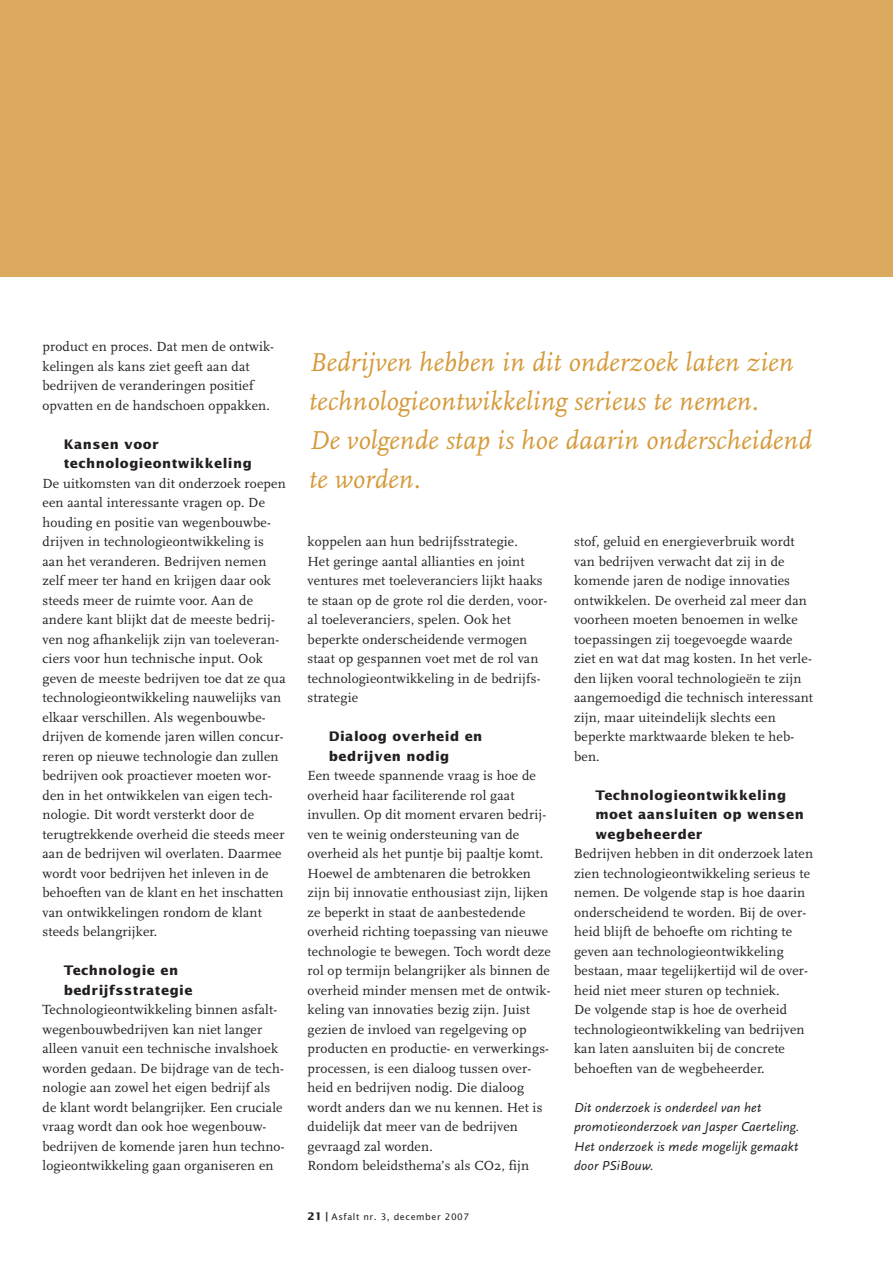
<style>
.page{position:relative;width:893px;height:1263px;background:#fff}
.page>*{position:absolute;margin:0;border:0;box-sizing:border-box;transform-origin:0 0}
.t1{font:italic 27px/39px "Scala";letter-spacing:.01em;color:#d59939}
.t2{font:13.8px/19.5px "Scala";letter-spacing:.01em;color:#231f20}
.t3{font:italic 13.5px/19.5px "Scala Sans";letter-spacing:.01em;color:#231f20}
.t4{font:700 13.2px/19.5px "Lucida Sans";letter-spacing:.035em;color:#231f20}
.t5{font:9px "Lucida Sans TT";letter-spacing:.065em;color:#231f20}
.s1{font-family:"Lucida Sans";font-weight:700;font-size:10.5px}
</style>
<div class="page">
<div style="left:0;top:0;width:893px;height:277px;background:#dcaa5e"></div>
<p class="t2" style="left:43px;top:338px;width:233px">product en proces. Dat men de ontwik&shy;kelingen als kans ziet geeft aan dat bedrijven de veranderingen positief opvatten en de handschoen oppakken.</p>
<p class="t4" style="left:64px;top:435px;width:190px">Kansen voor technologieontwikkeling</p>
<p class="t2" style="left:43px;top:474px;width:245px">De uitkomsten van dit onderzoek roepen een aantal interessante vragen op. De houding en positie van wegenbouwbe&shy;drijven in technologieontwikkeling is aan het veranderen. Bedrijven nemen zelf meer ter hand en krijgen daar ook steeds meer de ruimte voor. Aan de andere kant blijkt dat de meeste bedrij&shy;ven nog afhankelijk zijn van toeleveran&shy;ciers voor hun technische input. Ook geven de meeste bedrijven toe dat ze qua technologieontwikkeling nauwelijks van elkaar verschillen. Als wegenbouwbe&shy;drijven de komende jaren willen concur&shy;reren op nieuwe technologie dan zullen bedrijven ook proactiever moeten wor&shy;den in het ontwikkelen van eigen tech&shy;nologie. Dit wordt versterkt door de terugtrekkende overheid die steeds meer aan de bedrijven wil overlaten. Daarmee wordt voor bedrijven het inleven in de behoeften van de klant en het inschatten van ontwikkelingen rondom de klant steeds belangrijker.</p>
<p class="t4" style="left:64px;top:961px;width:130px">Technologie en bedrijfsstrategie</p>
<p class="t2" style="left:43px;top:1001px;width:244px">Technologieontwikkeling binnen asfalt&shy;wegenbouwbedrijven kan niet langer alleen vanuit een technische invalshoek worden gedaan. De bijdrage van de tech&shy;nologie aan zowel het eigen bedrijf als de klant wordt belangrijker. Een cruciale vraag wordt dan ook hoe wegenbouw - bedrijven de komende jaren hun techno&shy;logieontwikkeling gaan organiseren en</p>
<h1 class="t1" style="left:309px;top:345px;width:504px">Bedrijven hebben in dit onderzoek laten zien technologieontwikkeling serieus te nemen.<br>De volgende stap is hoe daarin onderscheidend te worden.</h1>
<p class="t2" style="left:308px;top:533px;width:241px">koppelen aan hun bedrijfsstrategie.<br>Het geringe aantal allianties en joint ventures met toeleveranciers lijkt haaks te staan op de grote rol die derden, voor&shy;al toeleveranciers, spelen. Ook het beperkte onderscheidende vermogen staat op gespannen voet met de rol van technologieontwikkeling in de bedrijfs&shy;strategie</p>
<p class="t4" style="left:329px;top:727px;width:155px">Dialoog overheid en bedrijven nodig</p>
<p class="t2" style="left:308px;top:767px;width:245px">Een tweede spannende vraag is hoe de overheid haar faciliterende rol gaat invullen. Op dit moment ervaren bedrij&shy;ven te weinig ondersteuning van de overheid als het puntje bij paaltje komt.<br>Hoewel de ambtenaren die betrokken zijn bij innovatie enthousiast zijn, lijken ze beperkt in staat de aanbestedende overheid richting toepassing van nieuwe technologie te bewegen. Toch wordt deze rol op termijn belangrijker als binnen de overheid minder mensen met de ontwik&shy;keling van innovaties bezig zijn. Juist gezien de invloed van regelgeving op producten en productie- en verwerkings&shy;processen, is een dialoog tussen over&shy;heid en bedrijven nodig. Die dialoog wordt anders dan we nu kennen. Het is duidelijk dat meer van de bedrijven gevraagd zal worden.<br>Rondom beleidsthema’s als CO2, fijn</p>
<p class="t5" style="left:308px;top:1213px;width:163px"><span class="s1">21 |</span> Asfalt nr. 3, december 2007</p>
<p class="t2" style="left:574px;top:533px;width:240px">stof, geluid en energieverbruik wordt van bedrijven verwacht dat zij in de komende jaren de nodige innovaties ontwikkelen. De overheid zal meer dan voorheen moeten benoemen in welke toepassingen zij toegevoegde waarde ziet en wat dat mag kosten. In het verle&shy;den lijken vooral technologieën te zijn aangemoedigd die technisch interessant zijn, maar uiteindelijk slechts een beperkte marktwaarde bleken te heb&shy;ben.</p>
<p class="t4" style="left:595px;top:786px;width:210px">Technologieontwikkeling moet aansluiten op wensen wegbeheerder</p>
<p class="t2" style="left:574px;top:845px;width:240px">Bedrijven hebben in dit onderzoek laten zien technologieontwikkeling serieus te nemen. De volgende stap is hoe daarin onderscheidend te worden. Bij de over&shy;heid blijft de behoefte om richting te geven aan technologieontwikkeling bestaan, maar tegelijkertijd wil de over&shy;heid niet meer sturen op techniek.<br>De volgende stap is hoe de overheid technologieontwikkeling van bedrijven kan laten aansluiten bij de concrete behoeften van de wegbeheerder.</p>
<p class="t3" style="left:574px;top:1099px;width:227px">Dit onderzoek is onderdeel van het promotieonderzoek van Jasper Caerteling.<br>Het onderzoek is mede mogelijk gemaakt door PSiBouw.</p>
</div>
